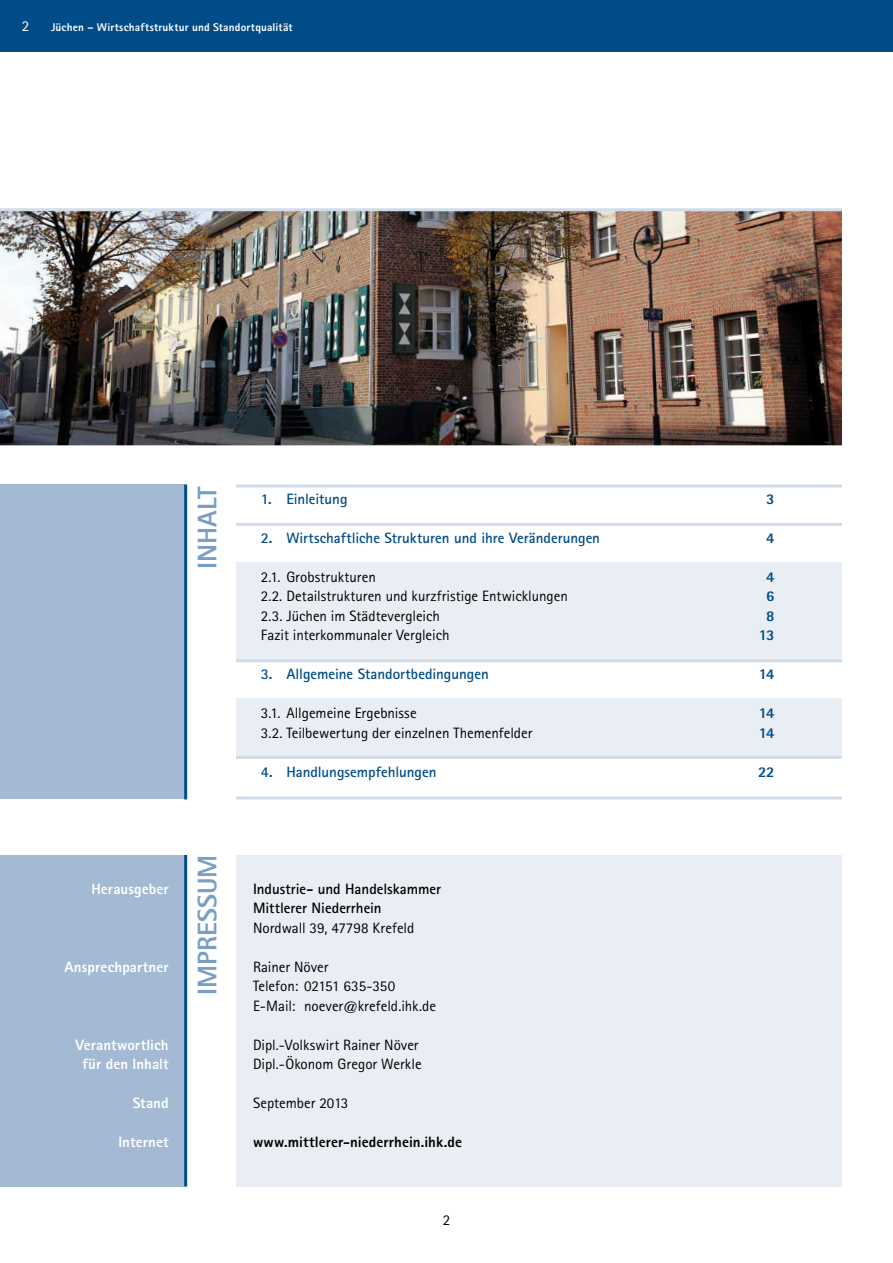
<style>
.page{position:relative;width:893px;height:1263px;background:#fff}
.page>*{position:absolute;margin:0;border:0;box-sizing:border-box;transform-origin:0 0}
.t1{font:800 27px "Rotis Sans Serif Pro";letter-spacing:-.005em;color:#7b9ec3}
.t2{font:15px/19.5px "Rotis Sans Serif Pro";color:#000}
.t3{font:700 15px "Rotis Sans Serif Pro";letter-spacing:-.005em;color:#004c89}
.t4{font:800 15px/19.5px "Rotis Sans Serif Pro";color:#fff;text-align:center}
.t5{font:700 15px/19.5px "Rotis Sans Serif Pro";letter-spacing:-.005em;color:#000}
.t6{font:800 15px "Rotis Sans Serif Pro";color:#000}
.t7{font:800 15px/19.5px "Rotis Sans Serif Pro";letter-spacing:-.06em;color:#004c89;text-align:center}
.t8{font:15px "Rotis Sans Serif Pro";color:#fff}
.t9{font:800 11.25px "Rotis Sans Serif Pro";letter-spacing:.015em;color:#fff}
</style>
<div class="page">
<div style="left:0;top:0;width:893px;height:51px;background:#004c89"></div>
<img style="left:0;top:211px;width:842px;height:234px">
<div style="left:0;top:855px;width:185px;height:331px;background:#a3b9d4"></div>
<div style="left:236px;top:855px;width:606px;height:331px;background:#e3eaf1"></div>
<hr style="left:184px;top:855px;width:3px;height:331px;background:#004c89">
<div style="left:236px;top:562px;width:606px;height:97px;background:#e3eaf1"></div>
<div style="left:236px;top:699px;width:606px;height:59px;background:#e3eaf1"></div>
<hr style="left:236px;top:484px;width:606px;height:3px;background:#d2dce8">
<hr style="left:236px;top:523px;width:606px;height:3px;background:#d2dce8">
<hr style="left:236px;top:659px;width:606px;height:3px;background:#d2dce8">
<hr style="left:236px;top:756px;width:606px;height:3px;background:#d2dce8">
<hr style="left:236px;top:796px;width:606px;height:3px;background:#d2dce8">
<div style="left:0;top:484px;width:185px;height:315px;background:#a3b9d4"></div>
<hr style="left:184px;top:484px;width:3px;height:315px;background:#004c89">
<hr style="left:0;top:208px;width:842px;height:3px;background:#d2dce8">
<p class="t8" style="left:22px;top:17px;width:9px">2</p>
<p class="t9" style="left:51px;top:20px;width:243px">Jüchen – Wirtschaftstruktur und Standortqualität</p>
<h1 class="t1" style="left:190px;top:569px;width:84px;rotate:-90deg">Inhalt</h1>
<p class="t4" style="left:91px;top:879px;width:79px">Herausgeber</p>
<p class="t4" style="left:65px;top:957px;width:106px">Ansprechpartner</p>
<p class="t4" style="left:75px;top:1035px;width:95px">Verantwortlich für den Inhalt</p>
<p class="t4" style="left:133px;top:1093px;width:37px">Stand</p>
<p class="t4" style="left:118px;top:1132px;width:52px">Internet</p>
<h1 class="t1" style="left:190px;top:994px;width:141px;rotate:-90deg">Impressum</h1>
<p class="t3" style="left:261px;top:489px;width:88px">1. Einleitung</p>
<p class="t3" style="left:261px;top:528px;width:341px">2. Wirtschaftliche Strukturen und ihre Veränderungen</p>
<p class="t2" style="left:261px;top:567px;width:309px">2.1. Grobstrukturen<br>2.2. Detailstrukturen und kurzfristige Entwicklungen 2.3. Jüchen im Städtevergleich<br>Fazit interkommunaler Vergleich</p>
<p class="t3" style="left:261px;top:665px;width:229px">3. Allgemeine Standortbedingungen</p>
<p class="t2" style="left:261px;top:704px;width:273px">3.1. Allgemeine Ergebnisse<br>3.2. Teilbewertung der einzelnen Themenfelder</p>
<p class="t3" style="left:261px;top:762px;width:177px">4. Handlungsempfehlungen</p>
<p class="t5" style="left:253px;top:879px;width:190px">Industrie- und Handelskammer<br>Mittlerer Niederrhein</p>
<p class="t2" style="left:253px;top:918px;width:163px">Nordwall 39, 47798 Krefeld</p>
<p class="t2" style="left:253px;top:957px;width:185px">Rainer Növer<br>Telefon: 02151 635-350<br>E-Mail: noever@krefeld.ihk.de</p>
<p class="t2" style="left:253px;top:1035px;width:170px">Dipl.-Volkswirt Rainer Növer<br>Dipl.-Ökonom Gregor Werkle</p>
<p class="t2" style="left:253px;top:1094px;width:97px">September 2013</p>
<p class="t6" style="left:253px;top:1133px;width:210px">www.mittlerer-niederrhein.ihk.de</p>
<p class="t2" style="left:443px;top:1211px;width:9px">2</p>
<p class="t7" style="left:766px;top:489px;width:10px">3</p>
<p class="t7" style="left:766px;top:528px;width:10px">4</p>
<p class="t7" style="left:759px;top:567px;width:17px">4<br>6<br>8<br>13</p>
<p class="t7" style="left:759px;top:664px;width:17px">14</p>
<p class="t7" style="left:759px;top:703px;width:17px;text-align:left">14<br>14</p>
<p class="t7" style="left:758px;top:762px;width:18px">22</p>
</div>
